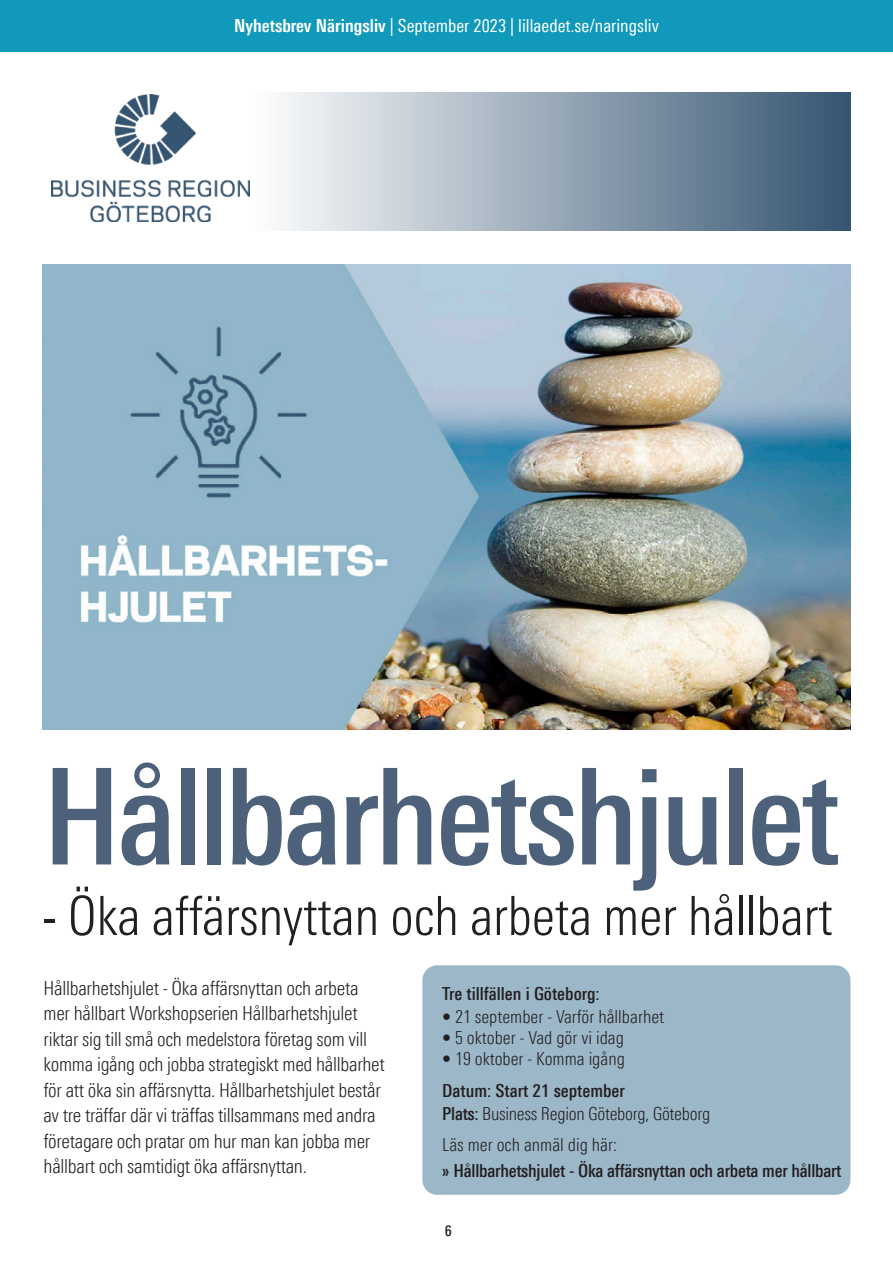
<style>
.page{position:relative;width:893px;height:1263px;background:#fff}
.page>*{position:absolute;margin:0;border:0;box-sizing:border-box;transform-origin:0 0}
.Rubrik__H1{font:500 133.5px "Linotype Univers 520 Cn";letter-spacing:-.03em;color:#4d617a}
.Rubrik__H1-2{font:300 54px "Linotype Univers 320 Cn";letter-spacing:-.01em;color:#231f20}
.INGRESS{font:300 19.5px/25.5px "Linotype Univers 320 Cn";letter-spacing:-.015em;color:#231f20}
.INGRESS-2{font:300 18px "Linotype Univers 320 Cn";color:#231f20}
.BRÖDTEXT{font:500 18px/25.5px "Linotype Univers 520 Cn";letter-spacing:-.015em;color:#231f20}
.t1{font:18px "Linotype Univers 420 Cn";color:#fff}
.Mellanrubrik__H2{font:500 18px "Linotype Univers 520 Cn";color:#231f20}
.t2{font:500 15px "Linotype Univers 520 Cn";color:#231f20}
.s1{font-family:"Linotype Univers 620 Cn";font-weight:700}
.s2{font-family:"Linotype Univers 520 Cn";font-weight:500}
.s3{font-family:"Linotype Univers 320 Cn";font-weight:300}
</style>
<div class="page">
<div style="left:0;top:0;width:893px;height:51px;background:#1099ba"></div>
<img style="left:43px;top:265px;width:807px;height:465px">
<div style="left:422px;top:965px;width:428px;height:230px;background:#9cb7c8;border-radius:15px"></div>
<div style="left:255px;top:92px;width:595px;height:138px;background:linear-gradient(to right,#fdfefe,#355572)"></div>
<img style="left:51px;top:94px;width:198px;height:128px">
<p class="t1" style="left:234px;top:15px;width:426px"><span class="s1">Nyhetsbrev Näringsliv</span> | September 2023 | lillaedet.se/naringsliv</p>
<h1 class="Rubrik__H1" style="left:43px;top:738px;width:799px">Hållbarhetshjulet</h1>
<h1 class="Rubrik__H1-2" style="left:43px;top:885px;width:792px">- Öka affärsnyttan och arbeta mer hållbart</h1>
<p class="INGRESS" style="left:44px;top:975px;width:343px">Hållbarhetshjulet - Öka affärsnyttan och arbeta mer hållbart Workshopserien Hållbarhetshjulet riktar sig till små och medelstora företag som vill komma igång och jobba strategiskt med hållbarhet för att öka sin affärsnytta. Hållbarhetshjulet består av tre träffar där vi träffas tillsammans med andra företagare och pratar om hur man kan jobba mer hållbart och samtidigt öka affärsnyttan.</p>
<h2 class="Mellanrubrik__H2" style="left:442px;top:983px;width:159px">Tre tillfällen i Göteborg:</h2>
<p class="INGRESS-2" style="left:442px;top:1006px;width:223px">• 21 september - Varför hållbarhet</p>
<p class="INGRESS-2" style="left:442px;top:1027px;width:183px">• 5 oktober - Vad gör vi idag</p>
<p class="INGRESS-2" style="left:442px;top:1048px;width:184px">• 19 oktober - Komma igång</p>
<h2 class="Mellanrubrik__H2" style="left:442px;top:1079px;width:184px">Datum: Start 21 september</h2>
<p class="INGRESS-2" style="left:442px;top:1103px;width:269px"><span class="s2">Plats:</span> Business Region Göteborg, Göteborg</p>
<p class="BRÖDTEXT" style="left:442px;top:1132px;width:401px"><span class="s3">Läs mer och anmäl dig här:<br></span>» Hållbarhetshjulet - Öka affärsnyttan och arbeta mer hållbart</p>
<p class="t2" style="left:445px;top:1221px;width:9px">6</p>
</div>
